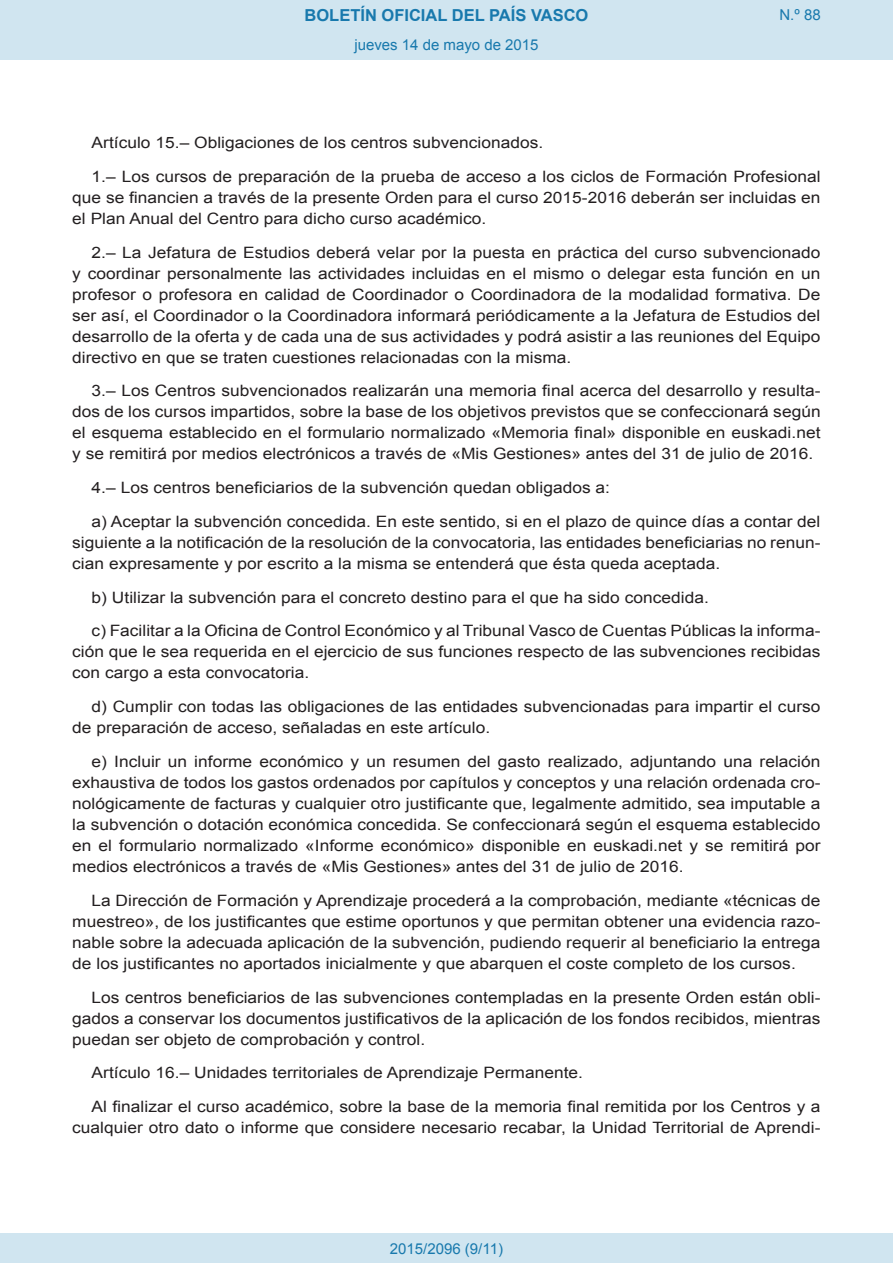
<style>
.page{position:relative;width:893px;height:1263px;background:#fff}
.page>*{position:absolute;margin:0;border:0;box-sizing:border-box;transform-origin:0 0}
.t1{font:700 16.5px "Arial";color:#1879ad}
.BOPVDetalle{font:15.6px/21px "Arial";color:#231f20;text-align:justify;scale:1.11 1}
.Paginacion_Centro{font:15px "Arial";color:#1879ad}
</style>
<div class="page">
<div style="left:0;top:0;width:893px;height:60px;background:#d0e5f0"></div>
<div style="left:0;top:1233px;width:893px;height:30px;background:#d0e5f0"></div>
<p class="t1" style="left:305px;top:4px;width:285px">BOLETÍN OFICIAL DEL PAÍS VASCO</p>
<p class="Paginacion_Centro" style="left:354px;top:35px;width:186px">jueves 14 de mayo de 2015</p>
<p class="Paginacion_Centro" style="left:779px;top:5px;width:43px">N.º 88</p>
<p class="BOPVDetalle" style="left:92px;top:132px;width:408px">Artículo 15.– Obligaciones de los centros subvencionados.</p>
<p class="BOPVDetalle" style="left:72px;top:166px;width:676px;text-indent:19px">1.– Los cursos de preparación de la prueba de acceso a los ciclos de Formación Profesional que se financien a través de la presente Orden para el curso 2015-2016 deberán ser incluidas en el Plan Anual del Centro para dicho curso académico.</p>
<p class="BOPVDetalle" style="left:72px;top:242px;width:676px;text-indent:19px">2.– La Jefatura de Estudios deberá velar por la puesta en práctica del curso subvencionado y coordinar personalmente las actividades incluidas en el mismo o delegar esta función en un profesor o profesora en calidad de Coordinador o Coordinadora de la modalidad formativa. De ser así, el Coordinador o la Coordinadora informará periódicamente a la Jefatura de Estudios del desarrollo de la oferta y de cada una de sus actividades y podrá asistir a las reuniones del Equipo directivo en que se traten cuestiones relacionadas con la misma.</p>
<p class="BOPVDetalle" style="left:72px;top:381px;width:676px;text-indent:19px">3.– Los Centros subvencionados realizarán una memoria final acerca del desarrollo y resulta&shy;dos de los cursos impartidos, sobre la base de los objetivos previstos que se confeccionará según el esquema establecido en el formulario normalizado «Memoria final» disponible en euskadi.net y se remitirá por medios electrónicos a través de «Mis Gestiones» antes del 31 de julio de 2016.</p>
<p class="BOPVDetalle" style="left:92px;top:477px;width:469px">4.– Los centros beneficiarios de la subvención quedan obligados a:</p>
<p class="BOPVDetalle" style="left:72px;top:511px;width:676px;text-indent:19px">a) Aceptar la subvención concedida. En este sentido, si en el plazo de quince días a contar del siguiente a la notificación de la resolución de la convocatoria, las entidades beneficiarias no renun&shy;cian expresamente y por escrito a la misma se entenderá que ésta queda aceptada.</p>
<p class="BOPVDetalle" style="left:92px;top:587px;width:557px">b) Utilizar la subvención para el concreto destino para el que ha sido concedida.</p>
<p class="BOPVDetalle" style="left:72px;top:621px;width:676px;text-indent:19px">c) Facilitar a la Oficina de Control Económico y al Tribunal Vasco de Cuentas Públicas la informa&shy;ción que le sea requerida en el ejercicio de sus funciones respecto de las subvenciones recibidas con cargo a esta convocatoria.</p>
<p class="BOPVDetalle" style="left:72px;top:696px;width:675px;text-indent:19px">d) Cumplir con todas las obligaciones de las entidades subvencionadas para impartir el curso de preparación de acceso, señaladas en este artículo.</p>
<p class="BOPVDetalle" style="left:72px;top:751px;width:676px;text-indent:19px">e) Incluir un informe económico y un resumen del gasto realizado, adjuntando una relación exhaustiva de todos los gastos ordenados por capítulos y conceptos y una relación ordenada cro&shy;nológicamente de facturas y cualquier otro justificante que, legalmente admitido, sea imputable a la subvención o dotación económica concedida. Se confeccionará según el esquema establecido en el formulario normalizado «Informe económico» disponible en euskadi.net y se remitirá por medios electrónicos a través de «Mis Gestiones» antes del 31 de julio de 2016.</p>
<p class="BOPVDetalle" style="left:72px;top:890px;width:676px;text-indent:19px">La Dirección de Formación y Aprendizaje procederá a la comprobación, mediante «técnicas de muestreo», de los justificantes que estime oportunos y que permitan obtener una evidencia razo&shy;nable sobre la adecuada aplicación de la subvención, pudiendo requerir al beneficiario la entrega de los justificantes no aportados inicialmente y que abarquen el coste completo de los cursos.</p>
<p class="BOPVDetalle" style="left:72px;top:987px;width:676px;text-indent:19px">Los centros beneficiarios de las subvenciones contempladas en la presente Orden están obli&shy;gados a conservar los documentos justificativos de la aplicación de los fondos recibidos, mientras puedan ser objeto de comprobación y control.</p>
<p class="BOPVDetalle" style="left:92px;top:1062px;width:444px">Artículo 16.– Unidades territoriales de Aprendizaje Permanente.</p>
<p class="BOPVDetalle" style="left:72px;top:1096px;width:676px;text-align:right">Al finalizar el curso académico, sobre la base de la memoria final remitida por los Centros y a cualquier otro dato o informe que considere necesario recabar, la Unidad Territorial de Aprendi-</p>
<p class="Paginacion_Centro" style="left:390px;top:1238px;width:115px">2015/2096 (9/11)</p>
</div>
